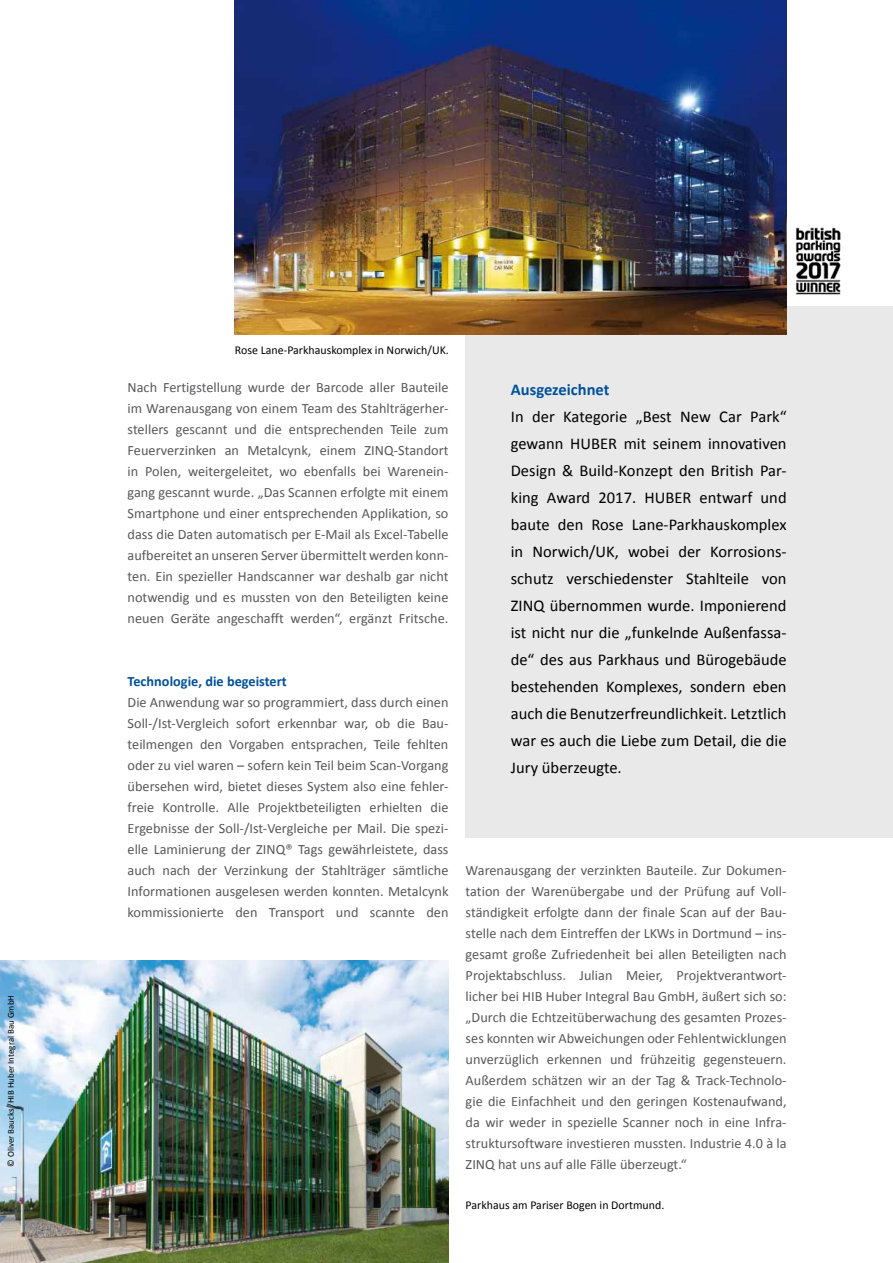
<style>
.page{position:relative;width:893px;height:1263px;background:#fff}
.page>*{position:absolute;margin:0;border:0;box-sizing:border-box;transform-origin:0 0}
.t1{font:16.5px/27px "Calibri";color:#000;text-align:justify}
.t2{font:700 16.5px "Calibri";color:#00519b}
.t3{font:14.25px/21px "Calibri";color:#58585a;text-align:justify}
.t4{font:700 14.25px "Calibri";color:#00519b}
.t5{font:12px "Calibri";color:#000}
.t6{font:9px "Calibri";color:#000}
</style>
<div class="page">
<div style="left:466px;top:306px;width:427px;height:532px;background:#e9e9ea"></div>
<img style="left:235px;top:0;width:552px;height:334px">
<img style="left:0;top:960px;width:449px;height:303px">
<img style="left:796px;top:227px;width:45px;height:68px">
<p class="t6" style="left:5px;top:1167px;width:173px;rotate:-90deg">© Oliver Baucks/HIB Huber Integral Bau GmbH</p>
<p class="t5" style="left:235px;top:342px;width:215px">Rose Lane-Parkhauskomplex in Norwich/UK.</p>
<p class="t3" style="left:128px;top:377px;width:323px">Nach Fertigstellung wurde der Barcode aller Bauteile im Warenausgang von einem Team des Stahlträgerher&shy;stellers gescannt und die entsprechenden Teile zum Feuerverzinken an Metalcynk, einem ZINQ-Standort in Polen, weitergeleitet, wo ebenfalls bei Warenein&shy;gang gescannt wurde. „Das Scannen erfolgte mit einem Smartphone und einer entsprechenden Applikation, so dass die Daten automatisch per E-Mail als Excel-Tabelle aufbereitet an unseren Server übermittelt werden konn&shy;ten. Ein spezieller Handscanner war deshalb gar nicht notwendig und es mussten von den Beteiligten keine neuen Geräte angeschafft werden“, ergänzt Fritsche.</p>
<p class="t4" style="left:128px;top:672px;width:161px">Technologie, die begeistert</p>
<p class="t3" style="left:128px;top:692px;width:323px">Die Anwendung war so programmiert, dass durch einen Soll-/Ist-Vergleich sofort erkennbar war, ob die Bau&shy;teilmengen den Vorgaben entsprachen, Teile fehlten oder zu viel waren – sofern kein Teil beim Scan-Vorgang übersehen wird, bietet dieses System also eine fehler&shy;freie Kontrolle. Alle Projektbeteiligten erhielten die Ergebnisse der Soll-/Ist-Vergleiche per Mail. Die spezi&shy;elle Laminierung der ZINQ® Tags gewährleistete, dass auch nach der Verzinkung der Stahlträger sämtliche Informationen ausgelesen werden konnten. Metalcynk kommissionierte den Transport und scannte den</p>
<p class="t2" style="left:511px;top:379px;width:100px">Ausgezeichnet</p>
<p class="t1" style="left:511px;top:403px;width:277px">In der Kategorie „Best New Car Park“ gewann HUBER mit seinem innovativen Design &amp; Build-Konzept den British Par&shy;king Award 2017. HUBER entwarf und baute den Rose Lane-Parkhauskomplex in Norwich/UK, wobei der Korrosions&shy;schutz verschiedenster Stahlteile von ZINQ übernommen wurde. Imponierend ist nicht nur die „funkelnde Außenfassa&shy;de“ des aus Parkhaus und Bürogebäude bestehenden Komplexes, sondern eben auch die Benutzerfreundlichkeit. Letztlich war es auch die Liebe zum Detail, die die Jury überzeugte.</p>
<p class="t3" style="left:466px;top:860px;width:322px">Warenausgang der verzinkten Bauteile. Zur Dokumen&shy;tation der Warenübergabe und der Prüfung auf Voll&shy;ständigkeit erfolgte dann der finale Scan auf der Bau&shy;stelle nach dem Eintreffen der LKWs in Dortmund – ins&shy;gesamt große Zufriedenheit bei allen Beteiligten nach Projektabschluss. Julian Meier, Projektverantwort&shy;licher bei HIB Huber Integral Bau GmbH, äußert sich so: „Durch die Echtzeitüberwachung des gesamten Prozes&shy;ses konnten wir Abweichungen oder Fehlentwicklungen unverzüglich erkennen und frühzeitig gegensteuern.<br>Außerdem schätzen wir an der Tag &amp; Track-Technolo&shy;gie die Einfachheit und den geringen Kostenaufwand, da wir weder in spezielle Scanner noch in eine Infra&shy;struktursoftware investieren mussten. Industrie 4.0 à la</p>
<p class="t3" style="left:466px;top:1154px;width:223px">ZINQ hat uns auf alle Fälle überzeugt.“</p>
<p class="t5" style="left:466px;top:1197px;width:200px">Parkhaus am Pariser Bogen in Dortmund.</p>
</div>
